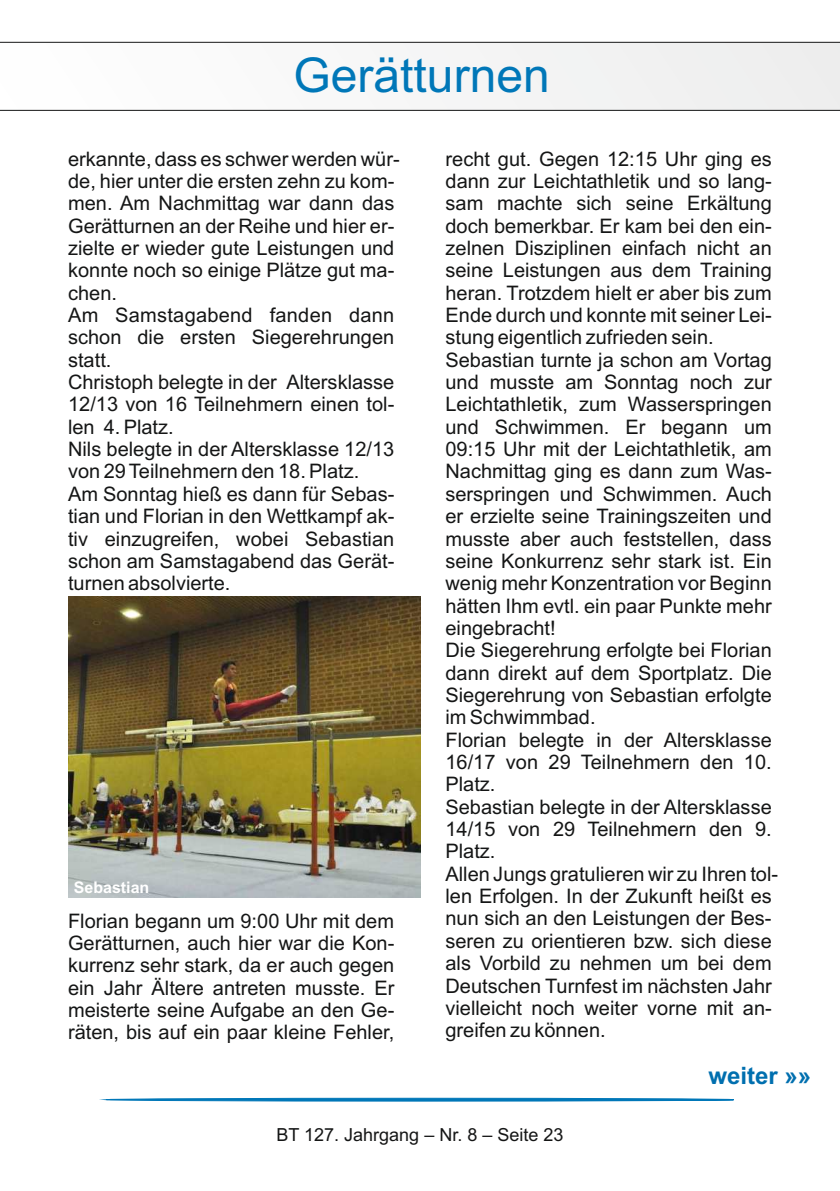
<style>
.page{position:relative;width:840px;height:1191px;background:#fff}
.page>*{position:absolute;margin:0;border:0;box-sizing:border-box;transform-origin:0 0}
.t1{font:48px "Arial";color:#0077b8}
.t2{font:700 24px "Arial";color:#006faf}
.t3{font:20px/22.4px "Arial";color:#151616}
.t4{font:18px "Arial";color:#151616}
.t5{font:700 16px "Arial";color:#fff}
</style>
<div class="page">
<svg style="left:0;top:42px;width:839px;height:69px"></svg>
<img style="left:68px;top:596px;width:352px;height:301px">
<svg style="left:106px;top:1097px;width:627px;height:4px;background:#479dcb"></svg>
<h1 class="t1" style="left:293px;top:57px;width:258px">Gerätturnen</h1>
<p class="t3" style="left:68px;top:149px;width:333px">erkannte, dass es schwer werden wür-</p>
<p class="t3" style="left:445px;top:149px;width:327px">recht gut. Gegen 12:15 Uhr ging es</p>
<p class="t3" style="left:68px;top:171px;width:327px">de, hier unter die ersten zehn zu kom-</p>
<p class="t3" style="left:445px;top:171px;width:327px">dann zur Leichtathletik und so lang-</p>
<p class="t3" style="left:68px;top:194px;width:327px">men. Am Nachmittag war dann das</p>
<p class="t3" style="left:445px;top:194px;width:327px">sam machte sich seine Erkältung</p>
<p class="t3" style="left:68px;top:216px;width:327px">Gerätturnen an der Reihe und hier er-</p>
<p class="t3" style="left:445px;top:216px;width:327px">doch bemerkbar. Er kam bei den ein-</p>
<p class="t3" style="left:68px;top:238px;width:327px">zielte er wieder gute Leistungen und</p>
<p class="t3" style="left:445px;top:238px;width:327px">zelnen Disziplinen einfach nicht an</p>
<p class="t3" style="left:68px;top:261px;width:327px">konnte noch so einige Plätze gut ma-</p>
<p class="t3" style="left:445px;top:261px;width:327px">seine Leistungen aus dem Training</p>
<p class="t3" style="left:68px;top:283px;width:50px">chen.</p>
<p class="t3" style="left:445px;top:283px;width:327px">heran. Trotzdem hielt er aber bis zum</p>
<p class="t3" style="left:68px;top:306px;width:327px">Am Samstagabend fanden dann</p>
<p class="t3" style="left:445px;top:306px;width:327px">Ende durch und konnte mit seiner Lei-</p>
<p class="t3" style="left:68px;top:328px;width:327px">schon die ersten Siegerehrungen</p>
<p class="t3" style="left:445px;top:328px;width:269px">stung eigentlich zufrieden sein.</p>
<p class="t3" style="left:68px;top:350px;width:45px">statt.</p>
<p class="t3" style="left:445px;top:350px;width:327px">Sebastian turnte ja schon am Vortag</p>
<p class="t3" style="left:68px;top:373px;width:327px">Christoph belegte in der Altersklasse</p>
<p class="t3" style="left:445px;top:373px;width:327px">und musste am Sonntag noch zur</p>
<p class="t3" style="left:68px;top:395px;width:327px">12/13 von 16 Teilnehmern einen tol-</p>
<p class="t3" style="left:445px;top:395px;width:327px">Leichtathletik, zum Wasserspringen</p>
<p class="t3" style="left:68px;top:417px;width:107px">len 4. Platz.</p>
<p class="t3" style="left:445px;top:417px;width:327px">und Schwimmen. Er begann um</p>
<p class="t3" style="left:68px;top:440px;width:327px">Nils belegte in der Altersklasse 12/13</p>
<p class="t3" style="left:445px;top:440px;width:327px">09:15 Uhr mit der Leichtathletik, am</p>
<p class="t3" style="left:68px;top:462px;width:292px">von 29 Teilnehmern den 18. Platz.</p>
<p class="t3" style="left:445px;top:462px;width:327px">Nachmittag ging es dann zum Was-</p>
<p class="t3" style="left:68px;top:484px;width:327px">Am Sonntag hieß es dann für Sebas-</p>
<p class="t3" style="left:445px;top:484px;width:327px">serspringen und Schwimmen. Auch</p>
<p class="t3" style="left:68px;top:507px;width:327px">tian und Florian in den Wettkampf ak-</p>
<p class="t3" style="left:445px;top:507px;width:327px">er erzielte seine Trainingszeiten und</p>
<p class="t3" style="left:68px;top:529px;width:327px">tiv einzugreifen, wobei Sebastian</p>
<p class="t3" style="left:445px;top:529px;width:327px">musste aber auch feststellen, dass</p>
<p class="t3" style="left:68px;top:551px;width:327px">schon am Samstagabend das Gerät-</p>
<p class="t3" style="left:445px;top:551px;width:327px">seine Konkurrenz sehr stark ist. Ein</p>
<p class="t3" style="left:68px;top:574px;width:164px">turnen absolvierte.</p>
<p class="t3" style="left:445px;top:574px;width:334px">wenig mehr Konzentration vor Beginn hätten Ihm evtl. ein paar Punkte mehr eingebracht!<br>Die Siegerehrung erfolgte bei Florian dann direkt auf dem Sportplatz. Die<br>Siegerehrung von Sebastian erfolgte im Schwimmbad.<br>Florian belegte in der Altersklasse<br>16/17 von 29 Teilnehmern den 10.<br>Platz.<br>Sebastian belegte in der Altersklasse<br>14/15 von 29 Teilnehmern den 9.<br>Platz.<br>Allen Jungs gratulieren wir zu Ihren tol&shy;len Erfolgen. In der Zukunft heißt es</p>
<p class="t3" style="left:68px;top:911px;width:327px">Florian begann um 9:00 Uhr mit dem</p>
<p class="t3" style="left:445px;top:909px;width:327px">nun sich an den Leistungen der Bes-</p>
<p class="t3" style="left:68px;top:933px;width:327px">Gerätturnen, auch hier war die Kon-</p>
<p class="t3" style="left:445px;top:931px;width:327px">seren zu orientieren bzw. sich diese</p>
<p class="t3" style="left:68px;top:956px;width:327px">kurrenz sehr stark, da er auch gegen</p>
<p class="t3" style="left:445px;top:953px;width:327px">als Vorbild zu nehmen um bei dem</p>
<p class="t3" style="left:68px;top:978px;width:327px">ein Jahr Ältere antreten musste. Er</p>
<p class="t3" style="left:445px;top:976px;width:327px">Deutschen Turnfest im nächsten Jahr</p>
<p class="t3" style="left:68px;top:1000px;width:327px">meisterte seine Aufgabe an den Ge-</p>
<p class="t3" style="left:445px;top:998px;width:327px">vielleicht noch weiter vorne mit an-</p>
<p class="t3" style="left:68px;top:1023px;width:327px">räten, bis auf ein paar kleine Fehler,</p>
<p class="t3" style="left:445px;top:1020px;width:162px">greifen zu können.</p>
<p class="t5" style="left:74px;top:881px;width:77px">Sebastian</p>
<p class="t4" style="left:276px;top:1127px;width:288px">BT 127. Jahrgang ‒ Nr. 8 ‒ Seite 23</p>
<p class="t2" style="left:708px;top:1066px;width:104px">weiter »»</p>
</div>
